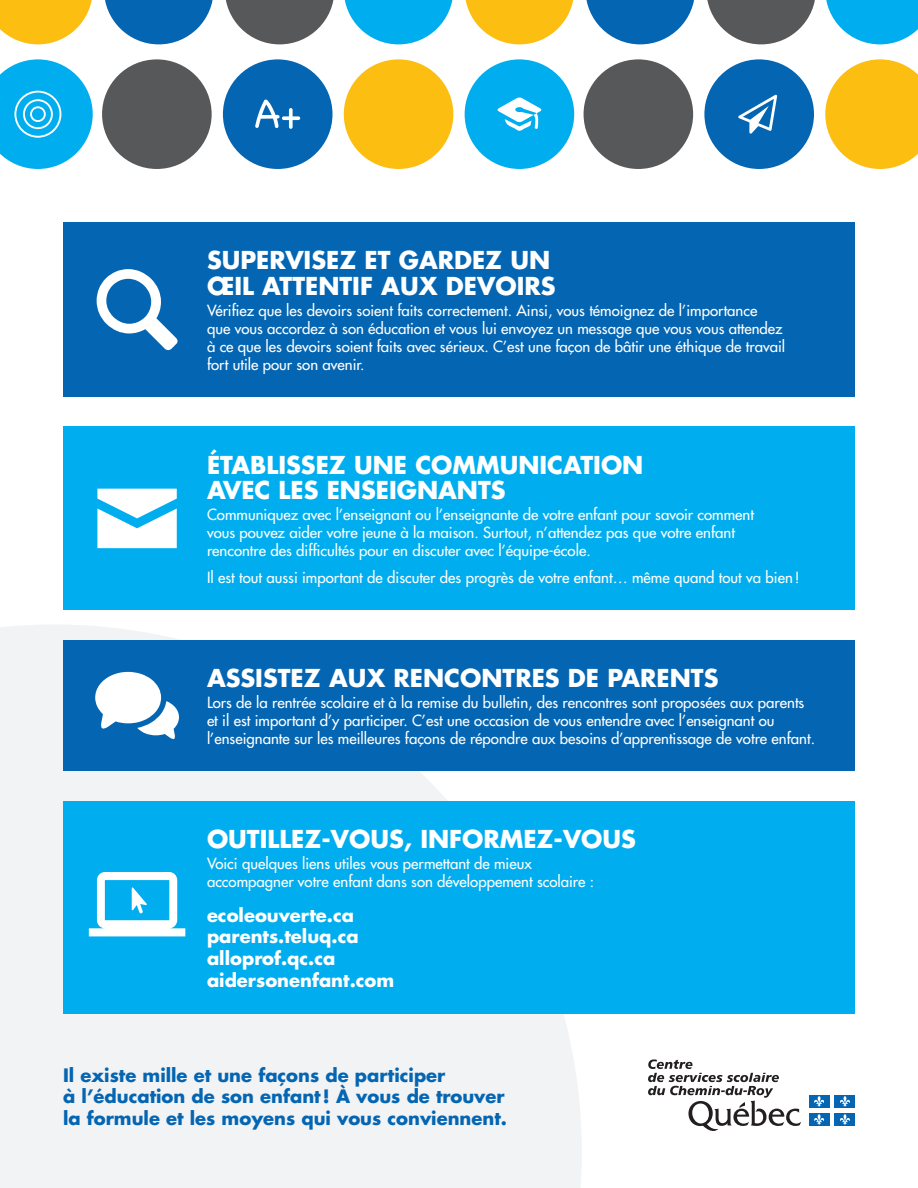
<style>
.page{position:relative;width:918px;height:1188px;background:#fff}
.page>*{position:absolute;margin:0;border:0;box-sizing:border-box;transform-origin:0 0}
.t1{font:700 24px/25.5px "Futura Std";color:#fff}
.t2{font:700 18px/21.6px "Futura Std";color:#0465b2}
.t3{font:700 18px "Futura Std";color:#fff}
.t4{font:500 15px/18px "Futura Std";color:#fff}
</style>
<div class="page">
<svg style="left:0;top:625px;width:582px;height:563px;fill:#f2f3f4"></svg>
<svg style="left:648px;top:1059px;width:153px;height:72px"></svg>
<div style="left:809px;top:1095px;width:20px;height:12px;background:#0465b2"></div>
<svg style="left:814px;top:1096px;width:10px;height:11px"></svg>
<div style="left:835px;top:1095px;width:20px;height:12px;background:#0465b2"></div>
<svg style="left:840px;top:1096px;width:10px;height:11px"></svg>
<div style="left:809px;top:1113px;width:20px;height:12px;background:#0465b2"></div>
<svg style="left:814px;top:1114px;width:10px;height:11px"></svg>
<div style="left:835px;top:1113px;width:20px;height:12px;background:#0465b2"></div>
<svg style="left:840px;top:1114px;width:10px;height:11px"></svg>
<div style="left:102px;top:59px;width:110px;height:110px;background:#57585a;border-radius:50%"></div>
<svg style="left:707px;top:0;width:108px;height:44px"></svg>
<div style="left:584px;top:59px;width:109px;height:110px;background:#57585a;border-radius:50%"></div>
<svg style="left:226px;top:0;width:108px;height:44px"></svg>
<svg style="left:826px;top:0;width:92px;height:44px"></svg>
<div style="left:465px;top:59px;width:109px;height:110px;background:#00aeef;border-radius:50%"></div>
<svg style="left:344px;top:0;width:109px;height:44px"></svg>
<div style="left:223px;top:59px;width:110px;height:110px;background:#0465b2;border-radius:50%"></div>
<svg style="left:586px;top:0;width:108px;height:44px"></svg>
<div style="left:704px;top:59px;width:110px;height:110px;background:#0465b2;border-radius:50%"></div>
<svg style="left:105px;top:0;width:108px;height:44px"></svg>
<div style="left:344px;top:59px;width:109px;height:110px;background:#fdbe12;border-radius:50%"></div>
<svg style="left:465px;top:0;width:109px;height:44px"></svg>
<svg style="left:825px;top:59px;width:93px;height:110px"></svg>
<svg style="left:0;top:0;width:92px;height:44px"></svg>
<svg style="left:738px;top:95px;width:39px;height:39px"></svg>
<svg style="left:498px;top:98px;width:43px;height:33px"></svg>
<svg style="left:255px;top:100px;width:45px;height:29px"></svg>
<svg style="left:0;top:59px;width:93px;height:110px"></svg>
<div style="left:63px;top:222px;width:792px;height:175px;background:#0465b2"></div>
<div style="left:63px;top:640px;width:792px;height:131px;background:#0465b2"></div>
<div style="left:63px;top:427px;width:792px;height:183px;background:#00aeef"></div>
<div style="left:63px;top:801px;width:792px;height:213px;background:#00aeef"></div>
<svg style="left:97px;top:269px;width:81px;height:81px"></svg>
<svg style="left:97px;top:489px;width:80px;height:59px"></svg>
<svg style="left:95px;top:672px;width:84px;height:67px"></svg>
<svg style="left:89px;top:872px;width:96px;height:64px"></svg>
<p class="t1" style="left:207px;top:247px;width:350px">SUPERVISEZ ET GARDEZ UN<br>ŒIL ATTENTIF AUX DEVOIRS</p>
<p class="t4" style="left:207px;top:301px;width:580px">Vérifiez que les devoirs soient faits correctement. Ainsi, vous témoignez de l’importance<br>que vous accordez à son éducation et vous lui envoyez un message que vous vous attendez à ce que les devoirs soient faits avec sérieux. C’est une façon de bâtir une éthique de travail fort utile pour son avenir.</p>
<p class="t1" style="left:207px;top:451px;width:438px">ÉTABLISSEZ UNE COMMUNICATION<br>AVEC LES ENSEIGNANTS</p>
<p class="t4" style="left:207px;top:506px;width:549px">Communiquez avec l’enseignant ou l’enseignante de votre enfant pour savoir comment vous pouvez aider votre jeune à la maison. Surtout, n’attendez pas que votre enfant rencontre des difficultés pour en discuter avec l’équipe-école.</p>
<p class="t4" style="left:207px;top:569px;width:594px">Il est tout aussi important de discuter des progrès de votre enfant… même quand tout va bien!</p>
<p class="t1" style="left:207px;top:665px;width:513px">ASSISTEZ AUX RENCONTRES DE PARENTS</p>
<p class="t4" style="left:207px;top:693px;width:610px">Lors de la rentrée scolaire et à la remise du bulletin, des rencontres sont proposées aux parents et il est important d’y participer. C’est une occasion de vous entendre avec l’enseignant ou l’enseignante sur les meilleures façons de répondre aux besoins d’apprentissage de votre enfant.</p>
<p class="t1" style="left:207px;top:826px;width:431px">OUTILLEZ-VOUS, INFORMEZ-VOUS</p>
<p class="t4" style="left:207px;top:854px;width:389px">Voici quelques liens utiles vous permettant de mieux accompagner votre enfant dans son développement scolaire :</p>
<p class="t3" style="left:207px;top:903px;width:149px">ecoleouverte.ca</p>
<p class="t3" style="left:207px;top:925px;width:153px">parents.teluq.ca</p>
<p class="t3" style="left:207px;top:946px;width:130px">alloprof.qc.ca</p>
<p class="t3" style="left:207px;top:968px;width:189px">aidersonenfant.com</p>
<p class="t2" style="left:63px;top:1064px;width:446px">Il existe mille et une façons de participer<br>à l’éducation de son enfant! À vous de trouver la formule et les moyens qui vous conviennent.</p>
</div>
